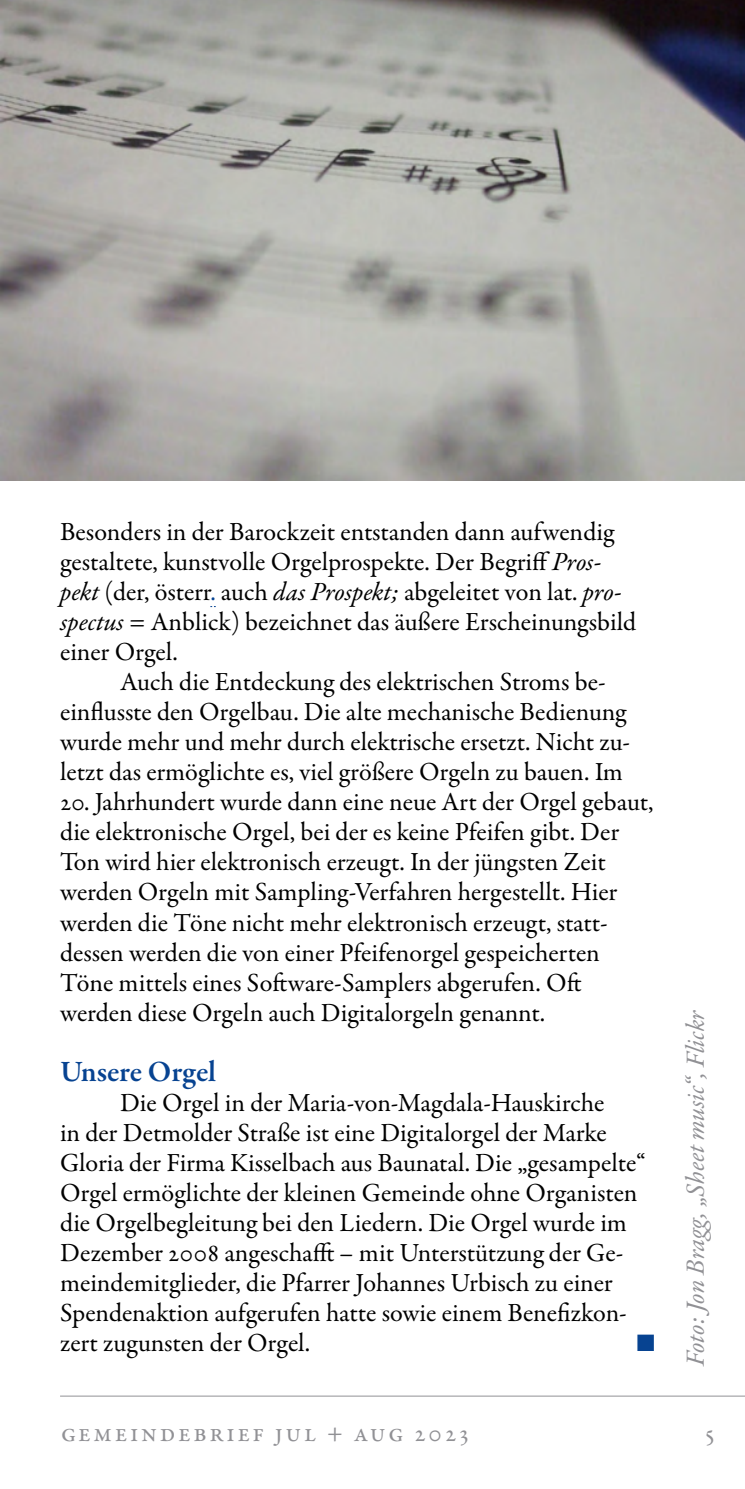
<style>
.page{position:relative;width:745px;height:1489px;background:#fff}
.page>*{position:absolute;margin:0;border:0;box-sizing:border-box;transform-origin:0 0}
.Überschrift_3{font:600 30px "Garamond Premr Pro";letter-spacing:-.005em;color:#074391}
.t1{font:26.25px/30px "Garamond Premr Pro";letter-spacing:-.005em;color:#000}
.Bildunterschrift{font:italic 26.25px "Garamond Premr Pro";letter-spacing:-.005em;color:#919195}
.t2{font:26.25px "Garamond Premr Pro";letter-spacing:.1em;color:#919195}
.t3{font:23.75px "Zapf Dingbats ITC";color:#074391}
.s1{font-style:italic}
.s2{color:#074391}
</style>
<div class="page">
<hr style="left:60px;top:1395px;width:684px;height:1px;background:#919195">
<img style="left:0;top:0;width:744px;height:480px">
<p class="t1" style="left:60px;top:517px;width:577px">Besonders in der Barockzeit entstanden dann aufwendig gestaltete, kunstvolle Orgelprospekte. Der Begriff <span class="s1">Pros&shy;pekt</span> (der, österr<span class="s2">.</span> auch <span class="s1">das Prospekt;</span> abgeleitet von lat. <span class="s1">pro&shy;spectus</span> = Anblick) bezeichnet das äußere Erscheinungsbild einer Orgel.</p>
<p class="t1" style="left:60px;top:667px;width:571px;text-indent:60px">Auch die Entdeckung des elektrischen Stroms be&shy;einflusste den Orgelbau. Die alte mechanische Bedienung wurde mehr und mehr durch elektrische ersetzt. Nicht zu&shy;letzt das ermöglichte es, viel größere Orgeln zu bauen. Im</p>
<p class="t1" style="left:60px;top:787px;width:594px">20. Jahrhundert wurde dann eine neue Art der Orgel gebaut, die elektronische Orgel, bei der es keine Pfeifen gibt. Der Ton wird hier elektronisch erzeugt. In der jüngsten Zeit werden Orgeln mit Sampling-Verfahren hergestellt. Hier werden die Töne nicht mehr elektronisch erzeugt, statt&shy;dessen werden die von einer Pfeifenorgel gespeicherten Töne mittels eines Software-Samplers abgerufen. Oft werden diese Orgeln auch Digitalorgeln genannt.</p>
<p class="Überschrift_3" style="left:60px;top:1052px;width:157px">Unsere Orgel</p>
<p class="t1" style="left:60px;top:1087px;width:587px;text-indent:60px">Die Orgel in der Maria-von-Magdala-Hauskirche<br>in der Detmolder Straße ist eine Digitalorgel der Marke Gloria der Firma Kisselbach aus Baunatal. Die „gesampelte“ Orgel ermöglichte der kleinen Gemeinde ohne Organisten die Orgelbegleitung bei den Liedern. Die Orgel wurde im Dezember 2008 angeschafft – mit Unterstützung der Ge&shy;meindemitglieder, die Pfarrer Johannes Urbisch zu einer Spendenaktion aufgerufen hatte sowie einem Benefizkon&shy;zert zugunsten der Orgel.</p>
<p class="t3" style="left:636px;top:1331px;width:20px">■</p>
<p class="Bildunterschrift" style="left:678px;top:1366px;width:357px;rotate:-90deg">Foto: Jon Bragg, „Sheet music“, Flickr</p>
<p class="t2" style="left:60px;top:1416px;width:410px">Gemeindebrief Jul + Aug 2023</p>
<p class="t2" style="left:704px;top:1416px;width:12px">5</p>
</div>
